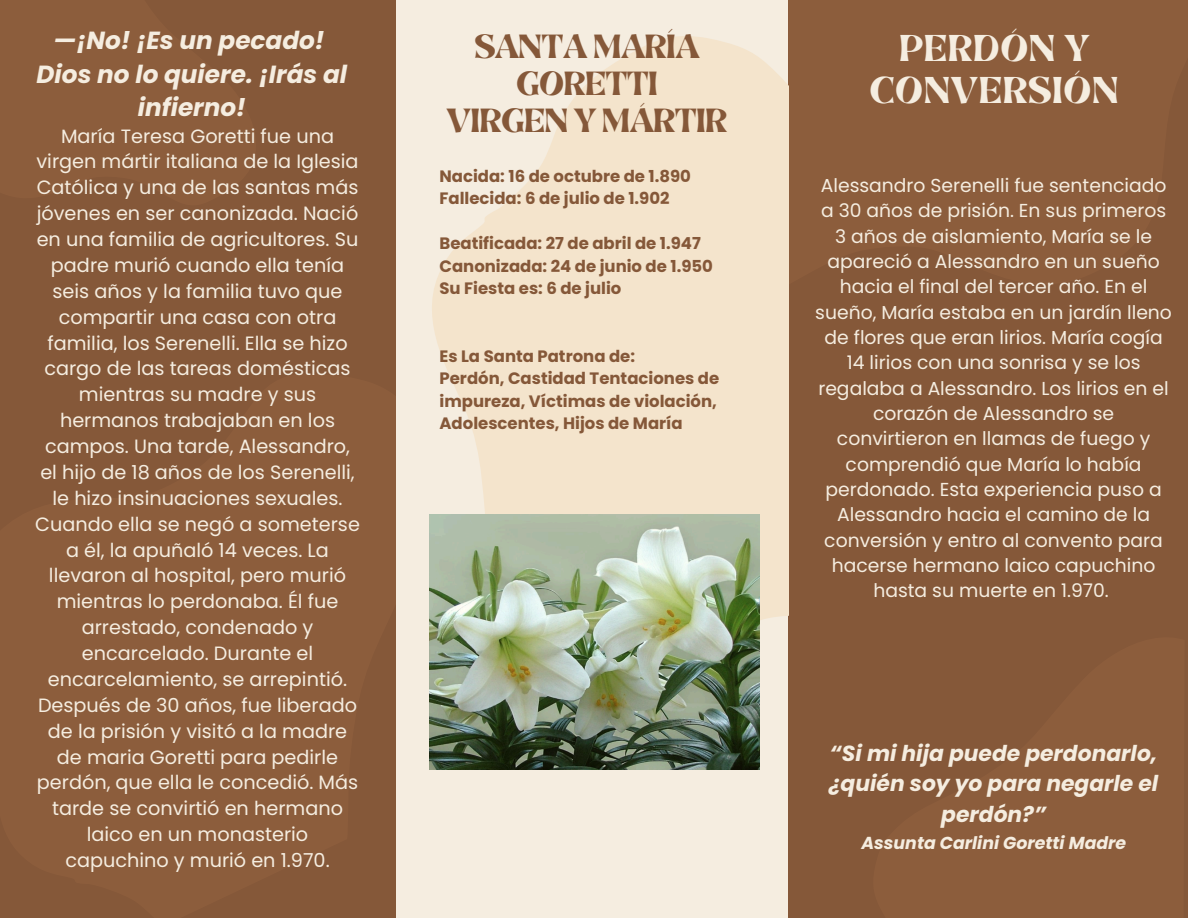
<style>
.page{position:relative;width:1188px;height:918px;background:#8c5d3c}
.page>*{position:absolute;margin:0;border:0;box-sizing:border-box;transform-origin:0 0}
.t1{font:30px/41.7px "Brasika Display";letter-spacing:.045em;color:#f5ede0;text-align:center}
.t2{font:27px/37.2px "Brasika Display";color:#855839;text-align:center}
.t3{font:italic 700 24.75px/33.8px "Poppins";color:#f5ede0;text-align:center}
.t4{font:italic 700 21.9px/30.3px "Poppins";color:#f5ede0;text-align:center}
.t5{font:19.2px/25.8px "Poppins";color:#f5ede0;text-align:center}
.t6{font:18.75px/25.3px "Poppins";color:#f5ede0;text-align:center}
.t7{font:italic 700 17.4px "Poppins";color:#f5ede0}
.t8{font:700 16.5px/22.5px "Poppins";color:#855839}
</style>
<div class="page">
<div style="left:396px;top:0;width:397px;height:918px;background:#f5ede0"></div>
<div style="left:788px;top:0;width:397px;height:918px;background:#855839"></div>
<svg style="left:429px;top:36px;width:359px;height:584px;fill:#f4e4cc"></svg>
<img style="left:429px;top:515px;width:331px;height:254px">
<h1 class="t3" style="left:37px;top:23px;width:312px">—¡No! ¡Es un pecado!<br>Dios no lo quiere. ¡Irás al infierno!</h1>
<p class="t5" style="left:35px;top:123px;width:326px">María Teresa Goretti fue una virgen mártir italiana de la Iglesia<br>Católica y una de las santas más jóvenes en ser canonizada. Nació en una familia de agricultores. Su padre murió cuando ella tenía seis años y la familia tuvo que compartir una casa con otra familia, los Serenelli. Ella se hizo cargo de las tareas domésticas mientras su madre y sus hermanos trabajaban en los campos. Una tarde, Alessandro, el hijo de 18 años de los Serenelli, le hizo insinuaciones sexuales.<br>Cuando ella se negó a someterse a él, la apuñaló 14 veces. La llevaron al hospital, pero murió mientras lo perdonaba. Él fue arrestado, condenado y encarcelado. Durante el encarcelamiento, se arrepintió.<br>Después de 30 años, fue liberado de la prisión y visitó a la madre de maria Goretti para pedirle perdón, que ella le concedió. Más tarde se convirtió en hermano laico en un monasterio capuchino y murió en 1.970.</p>
<h2 class="t2" style="left:447px;top:29px;width:282px">SANTA MARÍA<br>GORETTI<br>VIRGEN Y MÁRTIR</h2>
<p class="t8" style="left:440px;top:165px;width:253px">Nacida: 16 de octubre de 1.890</p>
<p class="t8" style="left:440px;top:187px;width:232px">Fallecida: 6 de julio de 1.902</p>
<p class="t8" style="left:440px;top:232px;width:263px">Beatificada: 27 de abril de 1.947</p>
<p class="t8" style="left:440px;top:255px;width:275px">Canonizada: 24 de junio de 1.950</p>
<p class="t8" style="left:440px;top:277px;width:183px">Su Fiesta es: 6 de julio</p>
<p class="t8" style="left:440px;top:345px;width:197px">Es La Santa Patrona de:</p>
<p class="t8" style="left:440px;top:367px;width:281px">Perdón, Castidad Tentaciones de impureza, Víctimas de violación,<br>Adolescentes, Hijos de María</p>
<p class="t1" style="left:870px;top:29px;width:250px">PERDÓN Y<br>CONVERSIÓN</p>
<p class="t6" style="left:815px;top:173px;width:358px">Alessandro Serenelli fue sentenciado a 30 años de prisión. En sus primeros 3 años de aislamiento, María se le apareció a Alessandro en un sueño hacia el final del tercer año. En el sueño, María estaba en un jardín lleno de flores que eran lirios. María cogía 14 lirios con una sonrisa y se los regalaba a Alessandro. Los lirios en el corazón de Alessandro se convirtieron en llamas de fuego y comprendió que María lo había perdonado. Esta experiencia puso a Alessandro hacia el camino de la conversión y entro al convento para hacerse hermano laico capuchino hasta su muerte en 1.970.</p>
<p class="t4" style="left:829px;top:738px;width:331px">“Si mi hija puede perdonarlo, ¿quién soy yo para negarle el perdón?”</p>
<h6 class="t7" style="left:862px;top:831px;width:266px">Assunta Carlini Goretti Madre</h6>
</div>
